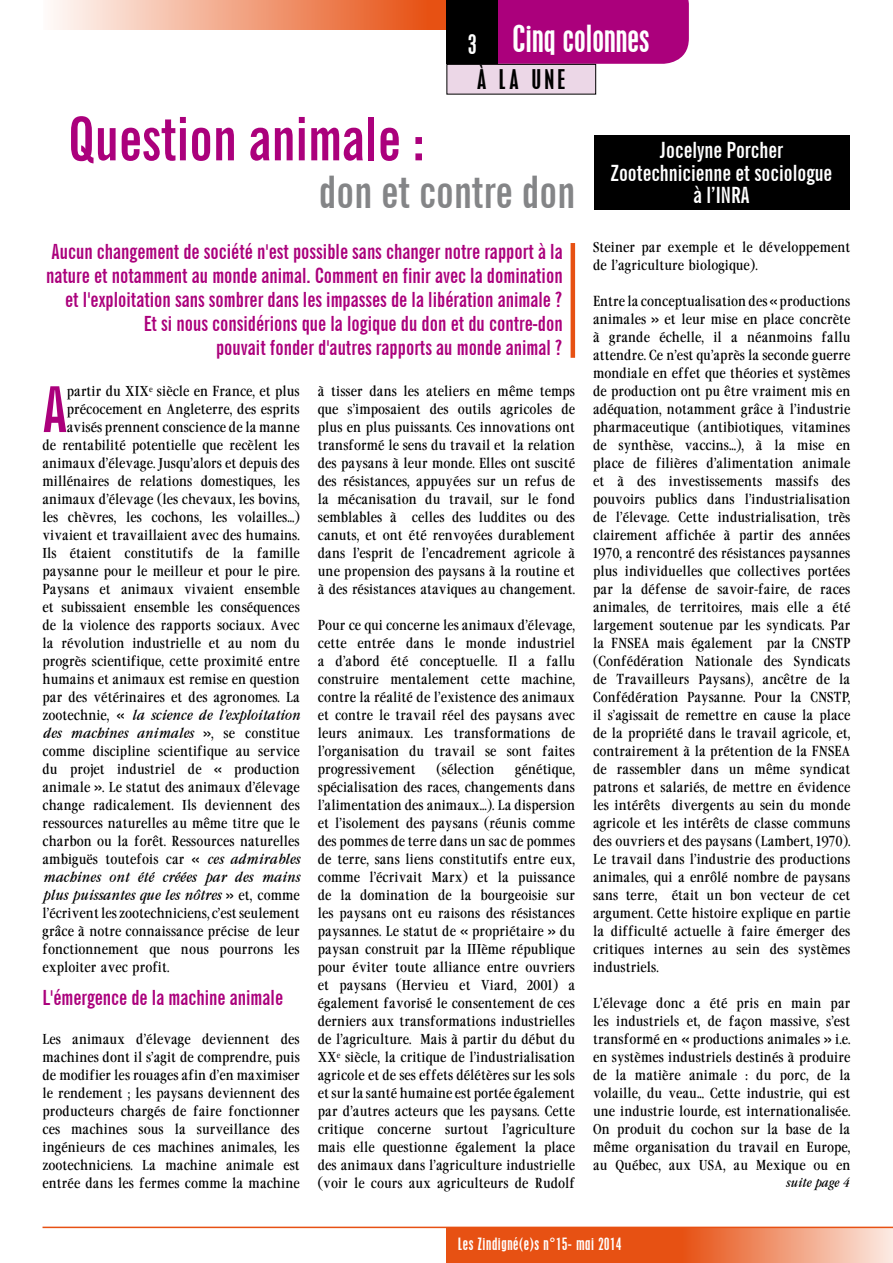
<style>
.page{position:relative;width:893px;height:1263px;background:#fff}
.page>*{position:absolute;margin:0;border:0;box-sizing:border-box;transform-origin:0 0}
.t1{font:700 extra-condensed 63.3px "News Gothic BT";color:#ab007c}
.t2{font:700 extra-condensed 60px "News Gothic BT";color:#ab007c}
.t3{font:700 extra-condensed 45px "News Gothic BT";color:#848587}
.t4{font:condensed 33px "Placard";color:#fff}
.t5{font:condensed 24px "Placard";color:#000}
.t6{font:condensed 24px "Placard";color:#fff}
.t7{font:700 extra-condensed 22.5px/22.5px "News Gothic BT";color:#fff;text-align:center}
.t8{font:700 extra-condensed 21px/24px "News Gothic BT";color:#ab007c;text-align:right}
.t9{font:condensed 15px "Placard";letter-spacing:.04em;color:#fff}
.t10{font:13.5px/18px "Garamond Cond";color:#000;text-align:justify}
.t11{font:italic 13.5px "Garamond Cond";color:#000}
.t12{font:italic 12px "Garamond Cond";color:#000}
.s1{font-style:normal}
.s2{font-style:italic}
</style>
<div class="page">
<hr style="left:571px;top:243px;width:4px;height:115px;background:#e75113">
<div style="left:594px;top:135px;width:255px;height:74px;background:#000"></div>
<hr style="left:43px;top:1226px;width:850px;height:2px;background:#e75113">
<svg style="left:446px;top:1228px;width:447px;height:35px;background:#eb7443"></svg>
<div style="left:43px;top:0;width:403px;height:30px;background:linear-gradient(to right,#fefbfa,#e64a0a)"></div>
<div style="left:446px;top:0;width:243px;height:64px;background:#ab007c"></div>
<div style="left:447px;top:64px;width:149px;height:30px;background:#ecd7e7"></div>
<div style="left:446px;top:64px;width:150px;height:30px;border:1px solid #000"></div>
<div style="left:447px;top:0;width:51px;height:64px;background:#000"></div>
<h3 class="t4" style="left:513px;top:18px;width:138px">Cinq colonnes</h3>
<h3 class="t5" style="left:477px;top:65px;width:90px">à la une</h3>
<h3 class="t6" style="left:468px;top:29px;width:10px">3</h3>
<h2 class="t2" style="left:68px;top:103px;width:358px">Question animale :</h2>
<h3 class="t3" style="left:319px;top:165px;width:258px">don et contre don</h3>
<p class="t8" style="left:46px;top:239px;width:518px">Aucun changement de société n'est possible sans changer notre rapport à la nature et notamment au monde animal. Comment en finir avec la domination et l'exploitation sans sombrer dans les impasses de la libération animale ?<br>Et si nous considérions que la logique du don et du contre-don<br>pouvait fonder d'autres rapports au monde animal ?</p>
<h1 class="t1" style="left:43px;top:371px;width:24px">A</h1>
<p class="t10" style="left:67px;top:382px;width:234px">partir du XIX<sup>e</sup> siècle en France, et plus</p>
<p class="t10" style="left:67px;top:400px;width:234px">précocement en Angleterre, des esprits</p>
<p class="t10" style="left:67px;top:418px;width:234px">avisés prennent conscience de la manne</p>
<p class="t10" style="left:43px;top:436px;width:259px">de rentabilité potentielle que recèlent les</p>
<p class="t10" style="left:43px;top:454px;width:259px">animaux d’élevage. Jusqu’alors et depuis des</p>
<p class="t10" style="left:43px;top:472px;width:259px">millénaires de relations domestiques, les</p>
<p class="t10" style="left:43px;top:490px;width:259px">animaux d’élevage (les chevaux, les bovins,</p>
<p class="t10" style="left:43px;top:508px;width:259px">les chèvres, les cochons, les volailles…)</p>
<p class="t10" style="left:43px;top:526px;width:259px">vivaient et travaillaient avec des humains.</p>
<p class="t10" style="left:43px;top:544px;width:259px">Ils étaient constitutifs de la famille</p>
<p class="t10" style="left:43px;top:562px;width:259px">paysanne pour le meilleur et pour le pire.</p>
<p class="t10" style="left:43px;top:580px;width:259px">Paysans et animaux vivaient ensemble</p>
<p class="t10" style="left:43px;top:598px;width:259px">et subissaient ensemble les conséquences</p>
<p class="t10" style="left:43px;top:616px;width:259px">de la violence des rapports sociaux. Avec</p>
<p class="t10" style="left:43px;top:634px;width:259px">la révolution industrielle et au nom du</p>
<p class="t10" style="left:43px;top:652px;width:259px">progrès scientifique, cette proximité entre</p>
<p class="t10" style="left:43px;top:670px;width:259px">humains et animaux est remise en question</p>
<p class="t10" style="left:43px;top:688px;width:259px">par des vétérinaires et des agronomes. La</p>
<p class="t11" style="left:43px;top:706px;width:259px"><span class="s1">zootechnie, «</span> la science de l’exploitation</p>
<p class="t11" style="left:43px;top:724px;width:259px">des machines animales <span class="s1">», se constitue</span></p>
<p class="t10" style="left:43px;top:742px;width:259px">comme discipline scientifique au service</p>
<p class="t10" style="left:43px;top:760px;width:259px">du projet industriel de « production</p>
<p class="t10" style="left:43px;top:778px;width:259px">animale ». Le statut des animaux d’élevage</p>
<p class="t10" style="left:43px;top:796px;width:259px">change radicalement. Ils deviennent des</p>
<p class="t10" style="left:43px;top:814px;width:259px">ressources naturelles au même titre que le</p>
<p class="t10" style="left:43px;top:832px;width:259px">charbon ou la forêt. Ressources naturelles</p>
<p class="t10" style="left:43px;top:850px;width:259px">ambiguës toutefois car « <span class="s2">ces admirables</span></p>
<p class="t11" style="left:43px;top:868px;width:259px">machines ont été créées par des mains</p>
<p class="t11" style="left:43px;top:886px;width:259px">plus puissantes que les nôtres <span class="s1">» et, comme</span></p>
<p class="t10" style="left:43px;top:904px;width:259px">l’écrivent les zootechniciens, c’est seulement</p>
<p class="t10" style="left:43px;top:922px;width:259px">grâce à notre connaissance précise de leur</p>
<p class="t10" style="left:43px;top:940px;width:259px">fonctionnement que nous pourrons les</p>
<p class="t10" style="left:43px;top:958px;width:128px">exploiter avec profit.</p>
<h3 class="t8" style="left:43px;top:985px;width:242px">L'émergence de la machine animale</h3>
<p class="t10" style="left:43px;top:1030px;width:259px">Les animaux d’élevage deviennent des machines dont il s’agit de comprendre, puis de modifier les rouages afin d’en maximiser le rendement ; les paysans deviennent des producteurs chargés de faire fonctionner ces machines sous la surveillance des ingénieurs de ces machines animales, les zootechniciens. La machine animale est entrée dans les fermes comme la machine</p>
<p class="t10" style="left:318px;top:382px;width:259px">à tisser dans les ateliers en même temps que s’imposaient des outils agricoles de plus en plus puissants. Ces innovations ont transformé le sens du travail et la relation des paysans à leur monde. Elles ont suscité des résistances, appuyées sur un refus de la mécanisation du travail, sur le fond semblables à celles des luddites ou des canuts, et ont été renvoyées durablement dans l’esprit de l’encadrement agricole à une propension des paysans à la routine et à des résistances ataviques au changement.</p>
<p class="t10" style="left:318px;top:616px;width:259px">Pour ce qui concerne les animaux d’élevage, cette entrée dans le monde industriel a d’abord été conceptuelle. Il a fallu construire mentalement cette machine, contre la réalité de l’existence des animaux et contre le travail réel des paysans avec leurs animaux. Les transformations de l’organisation du travail se sont faites progressivement</p>
<p class="t10" style="left:436px;top:760px;width:60px">(sélection</p>
<p class="t10" style="left:318px;top:760px;width:259px;text-indent:197px">génétique, spécialisation des races, changements dans l’alimentation des animaux...). La dispersion et l’isolement des paysans (réunis comme des pommes de terre dans un sac de pommes de terre, sans liens constitutifs entre eux, comme l’écrivait Marx) et la puissance de la domination de la bourgeoisie sur les paysans ont eu raisons des résistances paysannes. Le statut de « propriétaire » du paysan construit par la IIIème république pour éviter toute alliance entre ouvriers et paysans (Hervieu et Viard, 2001) a également favorisé le consentement de ces derniers aux transformations industrielles de l’agriculture. Mais à partir du début du XX<sup>e</sup> siècle, la critique de l’industrialisation agricole et de ses effets délétères sur les sols et sur la santé humaine est portée également par d’autres acteurs que les paysans. Cette critique concerne surtout l’agriculture mais elle questionne également la place des animaux dans l’agriculture industrielle (voir le cours aux agriculteurs de Rudolf</p>
<h3 class="t7" style="left:611px;top:139px;width:223px">Jocelyne Porcher<br>Zootechnicienne et sociologue à l’INRA</h3>
<p class="t10" style="left:593px;top:238px;width:259px">Steiner par exemple et le développement de l’agriculture biologique).</p>
<p class="t10" style="left:593px;top:292px;width:259px">Entre la conceptualisation des « productions animales » et leur mise en place concrète à grande échelle, il a néanmoins fallu attendre. Ce n’est qu’après la seconde guerre mondiale en effet que théories et systèmes de production ont pu être vraiment mis en adéquation, notamment grâce à l’industrie pharmaceutique (antibiotiques, vitamines de synthèse, vaccins…), à la mise en place de filières d’alimentation animale et à des investissements massifs des pouvoirs publics dans l’industrialisation de l’élevage. Cette industrialisation, très clairement affichée à partir des années 1970, a rencontré des résistances paysannes plus individuelles que collectives portées par la défense de savoir-faire, de races animales, de territoires, mais elle a été largement soutenue par les syndicats. Par la FNSEA mais également par la CNSTP (Confédération Nationale des Syndicats de Travailleurs Paysans), ancêtre de la Confédération Paysanne. Pour la CNSTP, il s’agissait de remettre en cause la place de la propriété dans le travail agricole, et, contrairement à la prétention de la FNSEA de rassembler dans un même syndicat patrons et salariés, de mettre en évidence les intérêts divergents au sein du monde agricole et les intérêts de classe communs des ouvriers et des paysans (Lambert, 1970).<br>Le travail dans l’industrie des productions animales, qui a enrôlé nombre de paysans sans terre, était un bon vecteur de cet argument. Cette histoire explique en partie la difficulté actuelle à faire émerger des critiques internes au sein des systèmes industriels.</p>
<p class="t10" style="left:593px;top:994px;width:259px">L’élevage donc a été pris en main par les industriels et, de façon massive, s’est transformé en « productions animales » i.e. en systèmes industriels destinés à produire de la matière animale : du porc, de la volaille, du veau… Cette industrie, qui est une industrie lourde, est internationalisée.<br>On produit du cochon sur la base de la même organisation du travail en Europe, au Québec, aux USA, au Mexique ou en</p>
<p class="t12" style="left:785px;top:1174px;width:65px">suite page 4</p>
<p class="t9" style="left:458px;top:1234px;width:165px">Les Zindigné(e)s n°15- mai 2014</p>
</div>
